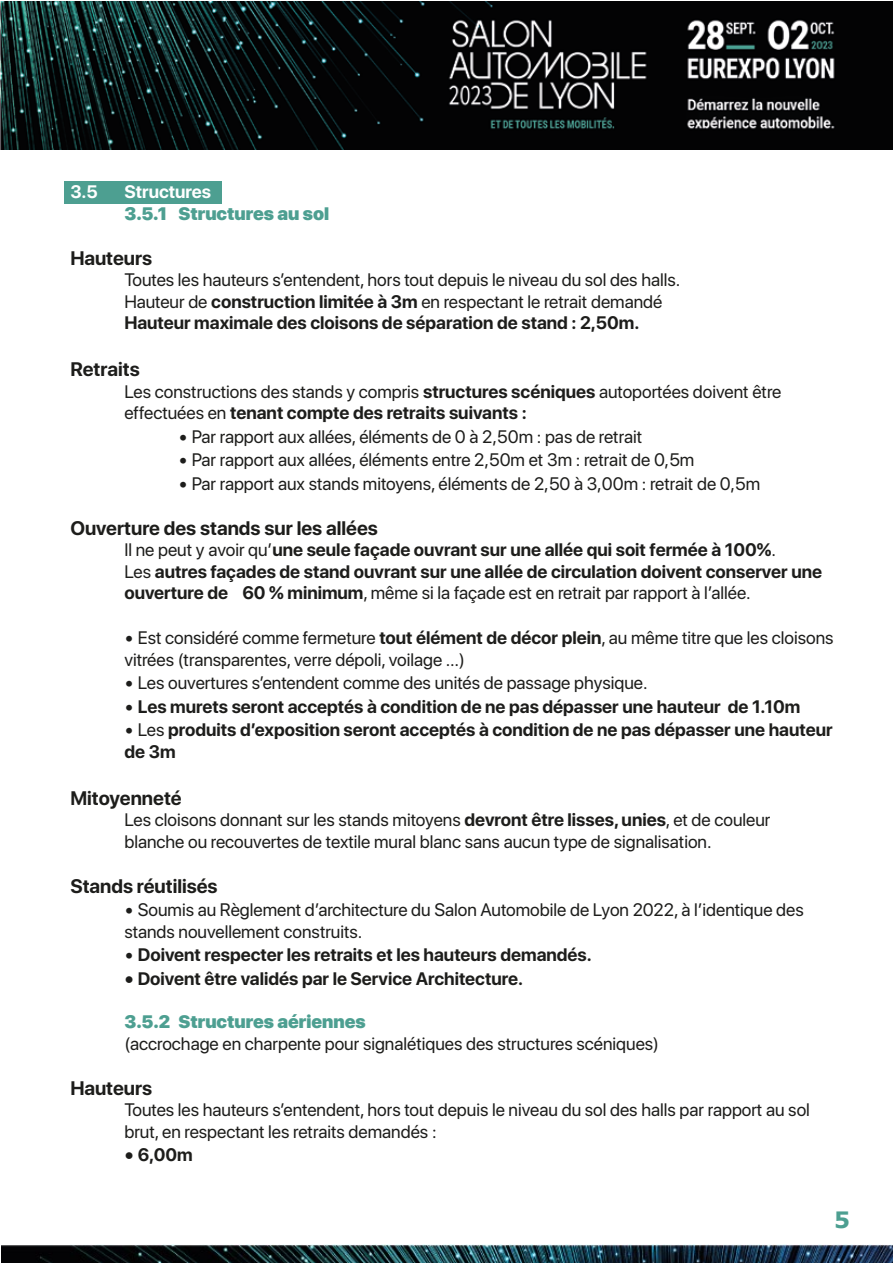
<style>
.page{position:relative;width:893px;height:1263px;background:#fff}
.page>*{position:absolute;margin:0;border:0;box-sizing:border-box;transform-origin:0 0}
.t1{font:700 22.5px "Verdana";color:#4d9f91}
.t2{font:700 19.5px "SF Pro Display";color:#1d1d1b}
.t3{font:18px/21.6px "SF Pro Display";color:#1d1d1b}
.t4{font:700 18px/21.6px "SF Pro Display";color:#1d1d1b}
.t5{font:900 18px "SF Pro Display";color:#4d9f91}
.t6{font:700 18px "SF Pro Display";color:#fff}
.s1{font-weight:700}
.s2{font-size:19.5px}
.s3{font-weight:400}
.s4{font-weight:400;font-size:19.5px}
</style>
<div class="page">
<div style="left:64px;top:181px;width:157px;height:22px;background:#4d9f91"></div>
<img style="left:0;top:1px;width:893px;height:148px">
<img style="left:1px;top:1244px;width:892px;height:19px">
<p class="t6" style="left:70px;top:181px;width:29px">3.5</p>
<p class="t6" style="left:124px;top:181px;width:88px">Structures</p>
<p class="t5" style="left:124px;top:200px;width:206px">3.5.1 Structures au sol</p>
<p class="t2" style="left:70px;top:246px;width:83px">Hauteurs</p>
<p class="t3" style="left:124px;top:268px;width:557px">Toutes les hauteurs sʼentendent, hors tout depuis le niveau du sol des halls.<br>Hauteur de <span class="s1">construction limitée à 3m</span> en respectant le retrait demandé<br><span class="s1">Hauteur maximale des cloisons de séparation de stand : 2,50m.</span></p>
<p class="t2" style="left:70px;top:358px;width:71px">Retraits</p>
<p class="t3" style="left:124px;top:379px;width:658px">Les constructions des stands y compris <span class="s1">structures scéniques</span> autoportées doivent être effectuées en <span class="s1">tenant compte des retraits suivants :</span></p>
<p class="t3" style="left:178px;top:424px;width:465px"><span class="s2">•</span> Par rapport aux allées, éléments de 0 à 2,50m : pas de retrait</p>
<p class="t3" style="left:178px;top:448px;width:517px"><span class="s2">•</span> Par rapport aux allées, éléments entre 2,50m et 3m : retrait de 0,5m</p>
<p class="t3" style="left:178px;top:471px;width:583px"><span class="s2">•</span> Par rapport aux stands mitoyens, éléments de 2,50 à 3,00m : retrait de 0,5m</p>
<p class="t2" style="left:70px;top:516px;width:309px">Ouverture des stands sur les allées</p>
<p class="t4" style="left:124px;top:539px;width:699px"><span class="s3">Il ne peut y avoir quʼ</span>une seule façade ouvrant sur une allée qui soit fermée à 100%<span class="s3">.<br>Les</span> autres façades de stand ouvrant sur une allée de circulation doivent conserver une ouverture de 60 % minimum<span class="s3">, même si la façade est en retrait par rapport à lʼallée.</span></p>
<p class="t3" style="left:124px;top:626px;width:711px"><span class="s2">•</span> Est considéré comme fermeture <span class="s1">tout élément de décor plein</span>, au même titre que les cloisons vitrées (transparentes, verre dépoli, voilage …)</p>
<p class="t3" style="left:124px;top:671px;width:525px"><span class="s2">•</span> Les ouvertures sʼentendent comme des unités de passage physique.</p>
<p class="t4" style="left:124px;top:696px;width:677px"><span class="s4">•</span> Les murets seront acceptés à condition de ne pas dépasser une hauteur de 1.10m</p>
<p class="t4" style="left:124px;top:719px;width:710px"><span class="s4">•</span> <span class="s3">Les</span> produits d’exposition seront acceptés à condition de ne pas dépasser une hauteur de 3m</p>
<p class="t2" style="left:70px;top:786px;width:113px">Mitoyenneté</p>
<p class="t3" style="left:124px;top:808px;width:648px">Les cloisons donnant sur les stands mitoyens <span class="s1">devront être lisses, unies</span>, et de couleur blanche ou recouvertes de textile mural blanc sans aucun type de signalisation.</p>
<p class="t2" style="left:70px;top:875px;width:149px">Stands réutilisés</p>
<p class="t3" style="left:124px;top:898px;width:681px"><span class="s2">•</span> Soumis au Règlement dʼarchitecture du Salon Automobile de Lyon 2022, à lʼidentique des stands nouvellement construits.</p>
<p class="t4" style="left:124px;top:944px;width:469px"><span class="s4">•</span> Doivent respecter les retraits et les hauteurs demandés.</p>
<p class="t4" style="left:124px;top:968px;width:400px"><span class="s2">•</span> Doivent être validés par le Service Architecture.</p>
<p class="t5" style="left:124px;top:1008px;width:243px">3.5.2 Structures aériennes</p>
<p class="t3" style="left:124px;top:1031px;width:536px">(accrochage en charpente pour signalétiques des structures scéniques)</p>
<p class="t2" style="left:70px;top:1076px;width:83px">Hauteurs</p>
<p class="t3" style="left:124px;top:1098px;width:687px">Toutes les hauteurs sʼentendent, hors tout depuis le niveau du sol des halls par rapport au sol brut, en respectant les retraits demandés :</p>
<p class="t4" style="left:124px;top:1144px;width:70px"><span class="s2">•</span> 6,00m</p>
<p class="t1" style="left:834px;top:1203px;width:17px">5</p>
</div>
